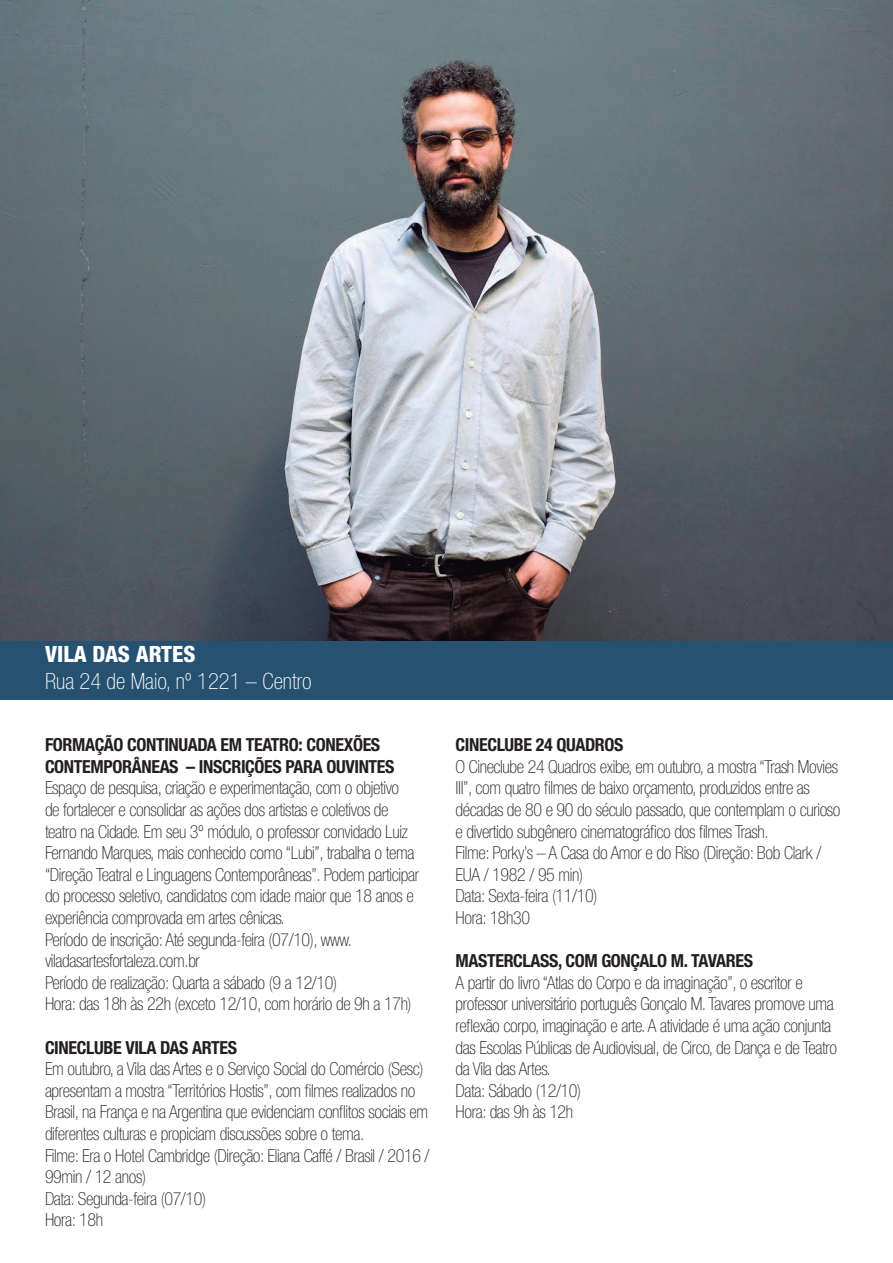
<style>
.page{position:relative;width:893px;height:1263px;background:#fff}
.page>*{position:absolute;margin:0;border:0;box-sizing:border-box;transform-origin:0 0}
.t1{font:100 condensed 22.5px "Helvetica Neue LT Pro";color:#fff}
.t2{font:800 condensed 22.5px "Helvetica Neue LT Pro";color:#fff}
.t3{font:100 condensed 18px/21.6px "Helvetica Neue LT Pro";letter-spacing:-.02em;color:#231f20}
.t4{font:700 condensed 18px/21.6px "Helvetica Neue LT Pro";letter-spacing:-.02em;color:#231f20}
</style>
<div class="page">
<div style="left:0;top:641px;width:893px;height:58px;background:#265171"></div>
<img style="left:0;top:0;width:893px;height:641px">
<p class="t2" style="left:45px;top:640px;width:152px">VILA DAS ARTES</p>
<p class="t1" style="left:45px;top:668px;width:268px">Rua 24 de Maio, nº 1221 – Centro</p>
<p class="t4" style="left:45px;top:734px;width:351px">FORMAÇÃO CONTINUADA EM TEATRO: CONEXÕES<br>CONTEMPORÂNEAS – INSCRIÇÕES PARA OUVINTES</p>
<p class="t3" style="left:45px;top:778px;width:376px">Espaço de pesquisa, criação e experimentação, com o objetivo<br>de fortalecer e consolidar as ações dos artistas e coletivos de teatro na Cidade. Em seu 3º módulo, o professor convidado Luiz Fernando Marques, mais conhecido como “Lubi”, trabalha o tema “Direção Teatral e Linguagens Contemporâneas”. Podem participar do processo seletivo, candidatos com idade maior que 18 anos e experiência comprovada em artes cênicas.</p>
<p class="t3" style="left:45px;top:929px;width:309px">Período de inscrição: Até segunda-feira (07/10), www. viladasartesfortaleza.com.br</p>
<p class="t3" style="left:45px;top:972px;width:294px">Período de realização: Quarta a sábado (9 a 12/10)</p>
<p class="t3" style="left:45px;top:994px;width:368px">Hora: das 18h às 22h (exceto 12/10, com horário de 9h a 17h)</p>
<p class="t4" style="left:45px;top:1036px;width:194px">CINECLUBE VILA DAS ARTES</p>
<p class="t3" style="left:45px;top:1059px;width:385px">Em outubro, a Vila das Artes e o Serviço Social do Comércio (Sesc) apresentam a mostra “Territórios Hostis”, com filmes realizados no Brasil, na França e na Argentina que evidenciam conflitos sociais em diferentes culturas e propiciam discussões sobre o tema.</p>
<p class="t3" style="left:45px;top:1145px;width:386px">Filme: Era o Hotel Cambridge (Direção: Eliana Caffé / Brasil / 2016 /<br>99min / 12 anos)</p>
<p class="t3" style="left:45px;top:1188px;width:163px">Data: Segunda-feira (07/10)</p>
<p class="t3" style="left:45px;top:1210px;width:60px">Hora: 18h</p>
<p class="t4" style="left:455px;top:734px;width:170px">CINECLUBE 24 QUADROS</p>
<p class="t3" style="left:455px;top:756px;width:387px">O Cineclube 24 Quadros exibe, em outubro, a mostra “Trash Movies III”, com quatro filmes de baixo orçamento, produzidos entre as décadas de 80 e 90 do século passado, que contemplam o curioso e divertido subgênero cinematográfico dos filmes Trash.</p>
<p class="t3" style="left:455px;top:843px;width:367px">Filme: Porky’s – A Casa do Amor e do Riso (Direção: Bob Clark /<br>EUA / 1982 / 95 min)</p>
<p class="t3" style="left:455px;top:886px;width:143px">Data: Sexta-feira (11/10)</p>
<p class="t3" style="left:455px;top:907px;width:76px">Hora: 18h30</p>
<p class="t4" style="left:455px;top:950px;width:299px">MASTERCLASS, COM GONÇALO M. TAVARES</p>
<p class="t3" style="left:455px;top:972px;width:383px">A partir do livro “Atlas do Corpo e da imaginação”, o escritor e professor universitário português Gonçalo M. Tavares promove uma reflexão corpo, imaginação e arte. A atividade é uma ação conjunta das Escolas Públicas de Audiovisual, de Circo, de Dança e de Teatro da Vila das Artes.</p>
<p class="t3" style="left:455px;top:1080px;width:127px">Data: Sábado (12/10)</p>
<p class="t3" style="left:455px;top:1102px;width:119px">Hora: das 9h às 12h</p>
</div>
